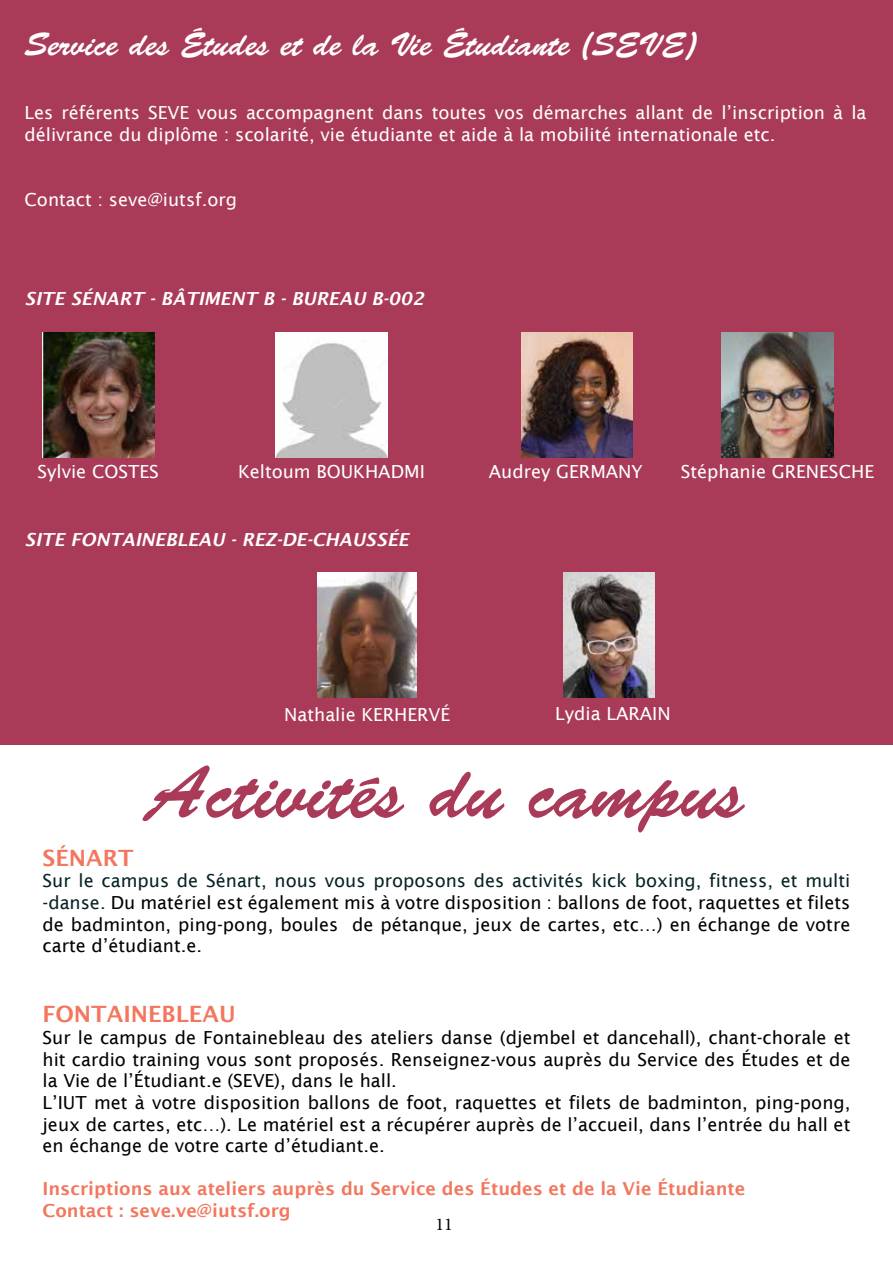
<style>
.page{position:relative;width:893px;height:1263px;background:#fff}
.page>*{position:absolute;margin:0;border:0;box-sizing:border-box;transform-origin:0 0}
.t1{font:75px "Brush Script Std";color:#a93b58}
.t2{font:33px "Brush Script Std";color:#fff}
.t3{font:600 22.5px "Lucida Sans";color:#f3775e}
.t4{font:18px/21.6px "Lucida Sans";color:#000101}
.t5{font:18px/21.6px "Lucida Sans";color:#fff}
.t6{font:18px/21.6px "Lucida Sans";color:#000;text-align:justify}
.t7{font:600 18px/21.6px "Lucida Sans";color:#f3775e}
.t8{font:italic 600 18px "Lucida Sans";color:#fff}
.t9{font:18px "Minion Pro";color:#000}
.s1{color:#062224}
</style>
<div class="page">
<div style="left:0;top:0;width:893px;height:744px;background:#a93b58"></div>
<img style="left:722px;top:332px;width:111px;height:126px">
<img style="left:522px;top:332px;width:111px;height:126px">
<img style="left:276px;top:332px;width:111px;height:126px">
<img style="left:43px;top:332px;width:111px;height:126px">
<img style="left:317px;top:572px;width:100px;height:126px">
<img style="left:563px;top:572px;width:92px;height:126px">
<h2 class="t2" style="left:25px;top:25px;width:673px">Service des Études et de la Vie Étudiante (SEVE)</h2>
<p class="t5" style="left:25px;top:102px;width:843px">Les référents SEVE vous accompagnent dans toutes vos démarches allant de l’inscription à la délivrance du diplôme : scolarité, vie étudiante et aide à la mobilité internationale etc.</p>
<p class="t5" style="left:25px;top:188px;width:214px">Contact : seve@iutsf.org</p>
<p class="t8" style="left:25px;top:288px;width:401px">SITE SÉNART - BÂTIMENT B - BUREAU B-002</p>
<p class="t5" style="left:37px;top:461px;width:123px">Sylvie COSTES</p>
<p class="t5" style="left:238px;top:461px;width:188px">Keltoum BOUKHADMI</p>
<p class="t5" style="left:489px;top:460px;width:155px">Audrey GERMANY</p>
<p class="t5" style="left:681px;top:460px;width:195px">Stéphanie GRENESCHE</p>
<p class="t8" style="left:25px;top:529px;width:386px">SITE FONTAINEBLEAU - REZ-DE-CHAUSSÉE</p>
<p class="t5" style="left:284px;top:704px;width:167px">Nathalie KERHERVÉ</p>
<p class="t5" style="left:555px;top:703px;width:117px">Lydia LARAIN</p>
<h1 class="t1" style="left:148px;top:751px;width:598px">Activités du campus</h1>
<p class="t3" style="left:43px;top:845px;width:93px">SÉNART</p>
<p class="t6" style="left:43px;top:870px;width:809px"><span class="s1">Sur le campus de Sénart, nous vous proposons des activités kick boxing, fitness, et multi -danse.</span> Du matériel est également mis à votre disposition : ballons de foot, raquettes et filets de badminton, ping-pong, boules de pétanque, jeux de cartes, etc…) en échange de votre carte d’étudiant.e.</p>
<p class="t3" style="left:43px;top:1001px;width:195px">FONTAINEBLEAU</p>
<p class="t4" style="left:43px;top:1027px;width:809px">Sur le campus de Fontainebleau des ateliers danse (djembel et dancehall), chant-chorale et hit cardio training vous sont proposés. Renseignez-vous auprès du Service des Études et de la Vie de l’Étudiant.e (SEVE), dans le hall.<br>L’IUT met à votre disposition ballons de foot, raquettes et filets de badminton, ping-pong, jeux de cartes, etc…). Le matériel est a récupérer auprès de l’accueil, dans l’entrée du hall et en échange de votre carte d’étudiant.e.</p>
<p class="t7" style="left:43px;top:1178px;width:704px">Inscriptions aux ateliers auprès du Service des Études et de la Vie Étudiante<br>Contact : seve.ve@iutsf.org</p>
<p class="t9" style="left:436px;top:1212px;width:19px">11</p>
</div>
